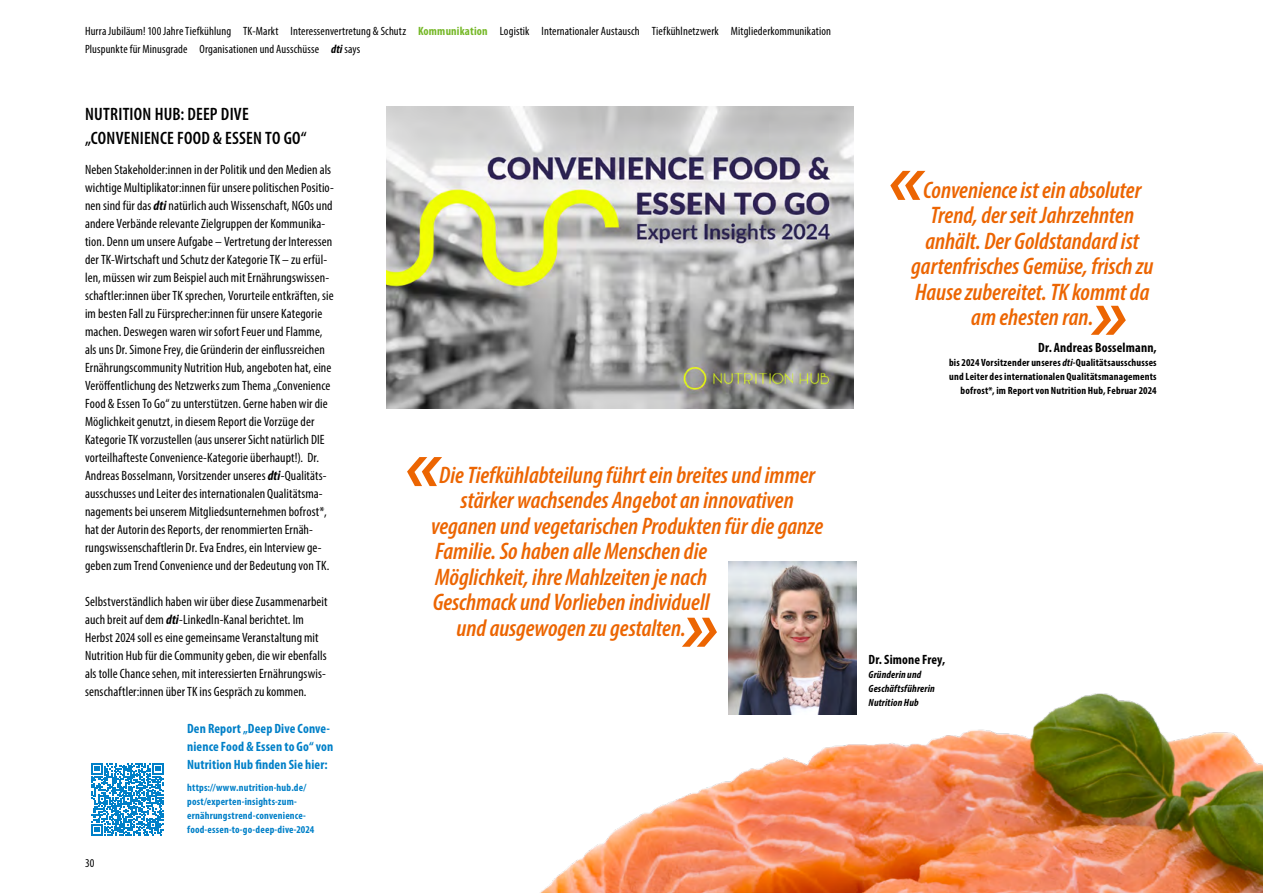
<style>
.page{position:relative;width:1263px;height:893px;background:#fff}
.page>*{position:absolute;margin:0;border:0;box-sizing:border-box;transform-origin:0 0}
.Zitate{font:italic 600 condensed 24px/25.5px "Myriad Pro";letter-spacing:-.005em;color:#ec6502;text-align:center}
.t1{font:600 condensed 18px/24px "Myriad Pro";letter-spacing:.01em;color:#000}
.Fliesstext{font:condensed 13.5px/18px "Myriad Pro";letter-spacing:.005em;color:#000}
.QR_Text{font:700 condensed 13.5px/18px "Myriad Pro";letter-spacing:.01em;color:#0080c8}
.Name{font:700 condensed 13.5px "Myriad Pro";letter-spacing:.01em;color:#000}
.t2{font:condensed 12px/18px "Myriad Pro";letter-spacing:.01em;color:#000}
.Position{font:700 condensed 10.5px/14px "Myriad Pro";letter-spacing:.02em;color:#000;text-align:right}
.QR_LINK{font:700 condensed 10.5px/14px "Myriad Pro";letter-spacing:.02em;color:#0080c8}
.Position-2{font:italic 700 condensed 10.5px/14px "Myriad Pro";letter-spacing:.015em;color:#000}
.s1{font-weight:700;color:#76b828}
.s2{font-weight:700;font-style:italic}
.s3{font-style:italic}
</style>
<div class="page">
<img style="left:540px;top:570px;width:723px;height:323px">
<svg style="left:91px;top:763px;width:73px;height:72px"></svg>
<img style="left:387px;top:106px;width:467px;height:302px">
<img style="left:729px;top:561px;width:127px;height:153px">
<svg style="left:407px;top:457px;width:35px;height:29px"></svg>
<svg style="left:682px;top:618px;width:35px;height:29px"></svg>
<svg style="left:890px;top:171px;width:35px;height:29px"></svg>
<svg style="left:1091px;top:306px;width:35px;height:29px"></svg>
<p class="t2" style="left:85px;top:21px;width:747px">Hurra Jubiläum! 100 Jahre Tiefkühlung TK-Markt Interessenvertretung &amp; Schutz <span class="s1">Kommunikation</span> Logistik Internationaler Austausch Tiefkühlnetzwerk Mitgliederkommunikation<br>Pluspunkte für Minusgrade Organisationen und Ausschüsse <span class="s2">dti</span> says</p>
<h2 class="t1" style="left:85px;top:102px;width:223px">NUTRITION HUB: DEEP DIVE „CONVENIENCE FOOD &amp; ESSEN TO GO“</h2>
<p class="Fliesstext" style="left:85px;top:160px;width:250px">Neben Stakeholder:innen in der Politik und den Medien als wichtige Multiplikator:innen für unsere politischen Positio&shy;nen sind für das <span class="s2">dti</span> natürlich auch Wissenschaft, NGOs und andere Verbände relevante Zielgruppen der Kommunika&shy;tion. Denn um unsere Aufgabe – Vertretung der Interessen der TK-Wirtschaft und Schutz der Kategorie TK – zu erfül&shy;len, müssen wir zum Beispiel auch mit Ernährungswissen&shy;schaftler:innen über TK sprechen, Vorurteile entkräften, sie im besten Fall zu Fürsprecher:innen für unsere Kategorie machen. Deswegen waren wir sofort Feuer und Flamme, als uns Dr. Simone Frey, die Gründerin der einflussreichen Ernährungscommunity Nutrition Hub, angeboten hat, eine Veröffentlichung des Netzwerks zum Thema „Convenience Food &amp; Essen To Go“ zu unterstützen. Gerne haben wir die Möglichkeit genutzt, in diesem Report die Vorzüge der Kategorie TK vorzustellen (aus unserer Sicht natürlich DIE vorteilhafteste Convenience-Kategorie überhaupt!). Dr.<br>Andreas Bosselmann, Vorsitzender unseres <span class="s2">dti</span>-Qualitäts&shy;ausschusses und Leiter des internationalen Qualitätsma&shy;nagements bei unserem Mitgliedsunternehmen bofrost*, hat der Autorin des Reports, der renommierten Ernäh&shy;rungswissenschaftlerin Dr. Eva Endres, ein Interview ge&shy;geben zum Trend Convenience und der Bedeutung von TK.</p>
<p class="Fliesstext" style="left:85px;top:592px;width:244px">Selbstverständlich haben wir über diese Zusammenarbeit auch breit auf dem <span class="s2">dti</span>-LinkedIn-Kanal berichtet. Im Herbst 2024 soll es eine gemeinsame Veranstaltung mit Nutrition Hub für die Community geben, die wir ebenfalls als tolle Chance sehen, mit interessierten Ernährungswis&shy;senschaftler:innen über TK ins Gespräch zu kommen.</p>
<p class="t2" style="left:85px;top:854px;width:11px">30</p>
<p class="QR_Text" style="left:187px;top:719px;width:148px">Den Report „Deep Dive Conve&shy;nience Food &amp; Essen to Go“ von<br>Nutrition Hub finden Sie hier:</p>
<p class="QR_LINK" style="left:187px;top:781px;width:129px">https://www.nutrition-hub.de/ post/experten-insights-zum&shy;ernährungstrend-convenience&shy;food-essen-to-go-deep-dive-2024</p>
<p class="Zitate" style="left:439px;top:461px;width:377px">Die Tiefkühlabteilung führt ein breites und immer</p>
<p class="Zitate" style="left:461px;top:487px;width:335px">stärker wachsendes Angebot an innovativen</p>
<p class="Zitate" style="left:431px;top:512px;width:393px">veganen und vegetarischen Produkten für die ganze</p>
<p class="Zitate" style="left:435px;top:538px;width:273px">Familie. So haben alle Menschen die</p>
<p class="Zitate" style="left:435px;top:563px;width:274px">Möglichkeit, ihre Mahlzeiten je nach</p>
<p class="Zitate" style="left:433px;top:589px;width:278px">Geschmack und Vorlieben individuell</p>
<p class="Zitate" style="left:456px;top:614px;width:231px">und ausgewogen zu gestalten.</p>
<p class="Zitate" style="left:911px;top:177px;width:244px">Convenience ist ein absoluter<br>Trend, der seit Jahrzehnten anhält. Der Goldstandard ist gartenfrisches Gemüse, frisch zu<br>Hause zubereitet. TK kommt da am ehesten ran.</p>
<p class="Name" style="left:1038px;top:339px;width:120px">Dr. Andreas Bosselmann,</p>
<p class="Position" style="left:949px;top:355px;width:209px">bis 2024 Vorsitzender unseres <span class="s3">dti</span>-Qualitätsausschusses und Leiter des internationalen Qualitätsmanagements bofrost*, im Report von Nutrition Hub, Februar 2024</p>
<p class="Name" style="left:868px;top:651px;width:78px">Dr. Simone Frey,</p>
<p class="Position-2" style="left:868px;top:667px;width:68px">Gründerin und<br>Geschäftsführerin<br>Nutrition Hub</p>
</div>
